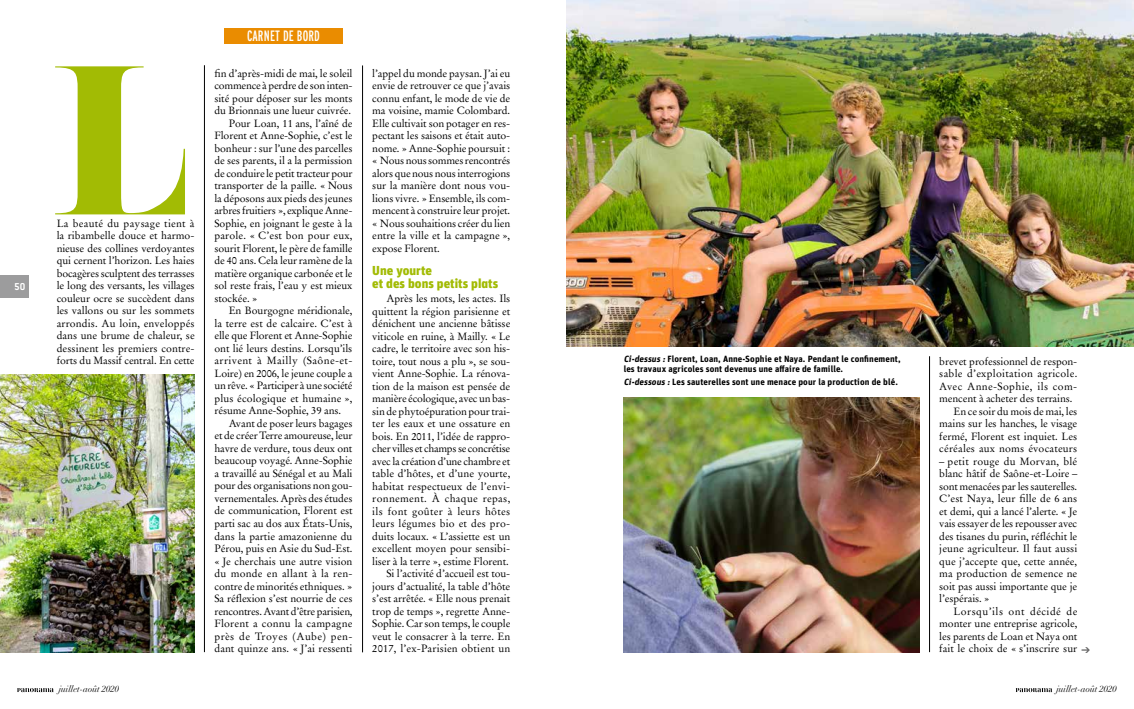
<style>
.page{position:relative;width:1134px;height:709px;background:#fff}
.page>*{position:absolute;margin:0;border:0;box-sizing:border-box;transform-origin:0 0}
.t1{font:189px "Pistilli";color:#a2bb04}
.t2{font:15px "Interstate Compressed";letter-spacing:.01em;color:#fff}
.t3{font:13px/13px "Unit Black Alternate";color:#a2bb04}
.t4{font:700 11px "Conduit ITC";color:#fff}
.t5{font:10.5px/12.5px "Stempel Garamond";letter-spacing:-.01em;color:#000;text-align:justify}
.t6{font:10.5px "Stempel Garamond";letter-spacing:.035em;color:#000}
.t7{font:10.5px "Stempel Garamond";letter-spacing:.025em;color:#000}
.t8{font:10.5px "Stempel Garamond";letter-spacing:.02em;color:#000}
.t9{font:10.5px "Stempel Garamond";letter-spacing:.01em;color:#000}
.t10{font:10.5px "Stempel Garamond";letter-spacing:.015em;color:#000}
.t11{font:700 9px/10px "Unit";letter-spacing:.01em;color:#000}
.t12{font:italic 9px "Didot LH";color:#000}
.s1{font-style:italic}
</style>
<div class="page">
<div style="left:0;top:275px;width:28px;height:23px;background:#9c9c9d"></div>
<svg style="left:17px;top:688px;width:37px;height:4px"></svg>
<svg style="left:1081px;top:647px;width:9px;height:6px"></svg>
<hr style="left:929px;top:356px;width:1px;height:296px;background:#000">
<svg style="left:1015px;top:688px;width:37px;height:4px"></svg>
<hr style="left:362px;top:65px;width:1px;height:587px;background:#000">
<img style="left:624px;top:397px;width:296px;height:255px">
<img style="left:567px;top:0;width:567px;height:346px">
<div style="left:225px;top:28px;width:118px;height:15px;background:#ea8c00"></div>
<hr style="left:204px;top:65px;width:1px;height:587px;background:#000">
<img style="left:0;top:374px;width:195px;height:278px">
<p class="t4" style="left:14px;top:280px;width:13px">50</p>
<h1 class="t1" style="left:51px;top:21px;width:143px">L</h1>
<p class="t5" style="left:57px;top:217px;width:140px">La beauté du paysage tient à la ribambelle douce et harmo&shy;nieuse des collines verdoyantes qui cernent l’horizon. Les haies bocagères sculptent des terrasses le long des versants, les villages couleur ocre se succèdent dans les vallons ou sur les sommets arrondis. Au loin, enveloppés dans une brume de chaleur, se dessinent les premiers contre&shy;forts du Massif central. En cette</p>
<h2 class="t2" style="left:247px;top:28px;width:74px">CARNET DE BORD</h2>
<p class="t5" style="left:214px;top:67px;width:139px">fin d’après-midi de mai, le soleil</p>
<p class="t5" style="left:214px;top:80px;width:139px">commence à perdre de son inten-</p>
<p class="t5" style="left:214px;top:92px;width:139px">sité pour déposer sur les monts</p>
<p class="t5" style="left:214px;top:105px;width:138px">du Brionnais une lueur cuivrée.</p>
<p class="t5" style="left:229px;top:117px;width:125px">Pour Loan, 11 ans, l’aîné de</p>
<p class="t5" style="left:214px;top:130px;width:139px">Florent et Anne-Sophie, c’est le</p>
<p class="t5" style="left:214px;top:142px;width:139px">bonheur : sur l’une des parcelles</p>
<p class="t5" style="left:214px;top:155px;width:139px">de ses parents, il a la permission</p>
<p class="t5" style="left:214px;top:167px;width:139px">de conduire le petit tracteur pour</p>
<p class="t5" style="left:214px;top:180px;width:139px">transporter de la paille. « Nous</p>
<p class="t5" style="left:214px;top:192px;width:139px">la déposons aux pieds des jeunes</p>
<p class="t5" style="left:214px;top:205px;width:139px">arbres fruitiers », explique Anne-</p>
<p class="t5" style="left:214px;top:217px;width:139px">Sophie, en joignant le geste à la</p>
<p class="t10" style="left:214px;top:229px;width:139px">parole. « C’est bon pour eux,</p>
<p class="t5" style="left:214px;top:242px;width:139px">sourit Florent, le père de famille</p>
<p class="t5" style="left:214px;top:255px;width:139px">de 40 ans. Cela leur ramène de la</p>
<p class="t5" style="left:214px;top:267px;width:139px">matière organique carbonée et le</p>
<p class="t5" style="left:214px;top:280px;width:139px">sol reste frais, l’eau y est mieux</p>
<p class="t5" style="left:214px;top:292px;width:44px">stockée. »</p>
<p class="t5" style="left:229px;top:305px;width:125px">En Bourgogne méridionale,</p>
<p class="t5" style="left:214px;top:317px;width:139px">la terre est de calcaire. C’est à</p>
<p class="t5" style="left:214px;top:330px;width:139px">elle que Florent et Anne-Sophie</p>
<p class="t5" style="left:214px;top:342px;width:139px">ont lié leurs destins. Lorsqu’ils</p>
<p class="t6" style="left:214px;top:354px;width:140px">arrivent à Mailly (Saône-et-</p>
<p class="t5" style="left:214px;top:367px;width:139px">Loire) en 2006, le jeune couple a</p>
<p class="t5" style="left:214px;top:380px;width:139px">un rêve. « Participer à une société</p>
<p class="t9" style="left:214px;top:392px;width:139px">plus écologique et humaine »,</p>
<p class="t5" style="left:214px;top:405px;width:128px">résume Anne-Sophie, 39 ans.</p>
<p class="t5" style="left:229px;top:417px;width:125px">Avant de poser leurs bagages</p>
<p class="t5" style="left:214px;top:429px;width:140px">et de créer Terre amoureuse, leur</p>
<p class="t5" style="left:214px;top:442px;width:139px">havre de verdure, tous deux ont</p>
<p class="t5" style="left:214px;top:454px;width:139px">beaucoup voyagé. Anne-Sophie</p>
<p class="t5" style="left:214px;top:467px;width:139px">a travaillé au Sénégal et au Mali</p>
<p class="t5" style="left:214px;top:479px;width:139px">pour des organisations non gou-</p>
<p class="t5" style="left:214px;top:492px;width:139px">vernementales. Après des études</p>
<p class="t5" style="left:214px;top:504px;width:140px">de communication, Florent est</p>
<p class="t5" style="left:214px;top:517px;width:139px">parti sac au dos aux États-Unis,</p>
<p class="t5" style="left:214px;top:529px;width:139px">dans la partie amazonienne du</p>
<p class="t5" style="left:214px;top:542px;width:139px">Pérou, puis en Asie du Sud-Est.</p>
<p class="t5" style="left:214px;top:554px;width:139px">« Je cherchais une autre vision</p>
<p class="t7" style="left:214px;top:567px;width:140px">du monde en allant à la ren-</p>
<p class="t5" style="left:214px;top:579px;width:139px">contre de minorités ethniques. »</p>
<p class="t5" style="left:214px;top:592px;width:139px">Sa réflexion s’est nourrie de ces</p>
<p class="t5" style="left:214px;top:604px;width:140px">rencontres. Avant d’être parisien,</p>
<p class="t8" style="left:214px;top:617px;width:139px">Florent a connu la campagne</p>
<p class="t6" style="left:214px;top:629px;width:139px">près de Troyes (Aube) pen-</p>
<p class="t5" style="left:214px;top:642px;width:139px">dant quinze ans. « J’ai ressenti</p>
<p class="t5" style="left:372px;top:67px;width:140px">l’appel du monde paysan. J’ai eu envie de retrouver ce que j’avais connu enfant, le mode de vie de ma voisine, mamie Colombard.<br>Elle cultivait son potager en res&shy;pectant les saisons et était auto&shy;nome. » Anne-Sophie poursuit : « Nous nous sommes rencontrés alors que nous nous interrogions sur la manière dont nous vou&shy;lions vivre. » Ensemble, ils com&shy;mencent à construire leur projet. « Nous souhaitions créer du lien entre la ville et la campagne », expose Florent.</p>
<p class="t3" style="left:372px;top:264px;width:127px">Une yourte<br>et des bons petits plats</p>
<p class="t5" style="left:372px;top:292px;width:140px;text-align:right">Après les mots, les actes. Ils quittent la région parisienne et dénichent une ancienne bâtisse viticole en ruine, à Mailly. « Le cadre, le territoire avec son his&shy;toire, tout nous a plu », se sou&shy;vient Anne-Sophie. La rénova&shy;tion de la maison est pensée de manière écologique, avec un bas&shy;sin de phytoépuration pour trai&shy;ter les eaux et une ossature en bois. En 2011, l’idée de rappro&shy;cher villes et champs se concrétise avec la création d’une chambre et table d’hôtes, et d’une yourte, habitat respectueux de l’envi&shy;ronnement. À chaque repas, ils font goûter à leurs hôtes leurs légumes bio et des pro&shy;duits locaux. « L’assiette est un excellent moyen pour sensibi&shy;liser à la terre », estime Florent.<br>Si l’activité d’accueil est tou&shy;jours d’actualité, la table d’hôte s’est arrêtée. « Elle nous prenait trop de temps », regrette Anne-<br>Sophie. Car son temps, le couple veut le consacrer à la terre. En<br>2017, l’ex-Parisien obtient un</p>
<p class="t11" style="left:624px;top:354px;width:279px"><span class="s1">Ci-dessus:</span>Florent, Loan, Anne-Sophie et Naya. Pendant le confinement, les travaux agricoles sont devenus une affaire de famille.</p>
<p class="t11" style="left:624px;top:377px;width:276px"><span class="s1">Ci-dessous:</span>Les sauterelles sont une menace pour la production de blé.</p>
<p class="t5" style="left:939px;top:355px;width:139px">brevet professionnel de respon-</p>
<p class="t7" style="left:939px;top:367px;width:140px">sable d’exploitation agricole.</p>
<p class="t6" style="left:939px;top:380px;width:140px">Avec Anne-Sophie, ils com-</p>
<p class="t5" style="left:939px;top:392px;width:135px">mencent à acheter des terrains.</p>
<p class="t5" style="left:953px;top:405px;width:125px">En ce soir du mois de mai, les</p>
<p class="t5" style="left:939px;top:417px;width:139px">mains sur les hanches, le visage</p>
<p class="t5" style="left:939px;top:430px;width:139px">fermé, Florent est inquiet. Les</p>
<p class="t8" style="left:939px;top:442px;width:139px">céréales aux noms évocateurs</p>
<p class="t5" style="left:939px;top:455px;width:139px">– petit rouge du Morvan, blé blanc hâtif de Saône-et-Loire – sont menacées par les sauterelles.<br>C’est Naya, leur fille de 6 ans et demi, qui a lancé l’alerte. « Je vais essayer de les repousser avec des tisanes du purin, réfléchit le jeune agriculteur. Il faut aussi que j’accepte que, cette année, ma production de semence ne soit pas aussi importante que je l’espérais. »</p>
<p class="t5" style="left:939px;top:605px;width:140px;text-indent:14px">Lorsqu’ils ont décidé de monter une entreprise agricole, les parents de Loan et Naya ont fait le choix de « s’inscrire sur</p>
<p class="t12" style="left:59px;top:683px;width:62px">juillet-août 2020</p>
<p class="t12" style="left:1056px;top:683px;width:62px">juillet-août 2020</p>
</div>
